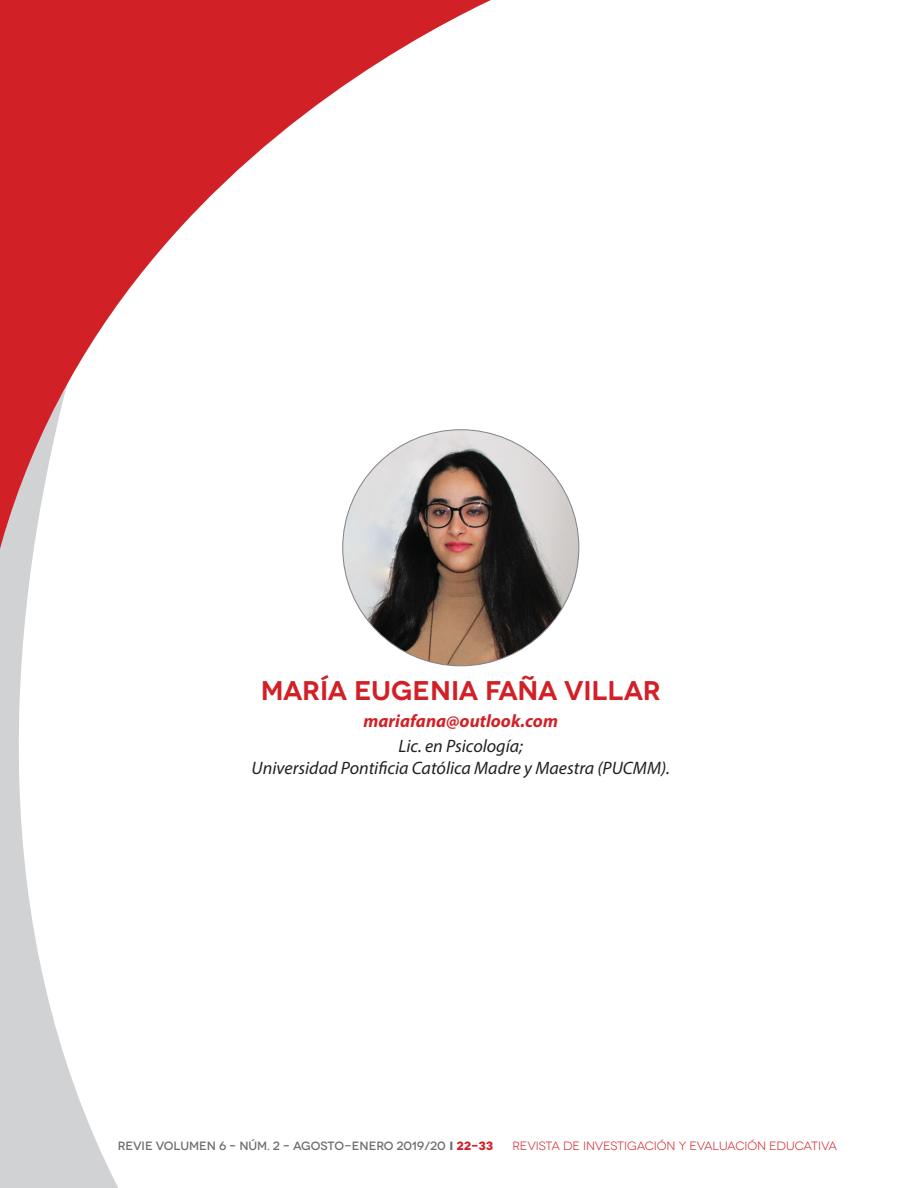
<style>
.page{position:relative;width:918px;height:1188px;background:#fff}
.page>*{position:absolute;margin:0;border:0;box-sizing:border-box;transform-origin:0 0}
.t1{font:600 27px "Novecentowide";letter-spacing:-.015em;color:#d22027}
.t2{font:italic 18px/21.6px "Myriad Pro";color:#231f20;text-align:center}
.t3{font:italic 700 18px "Myriad Pro";color:#d22027}
.t4{font:500 12px "Novecentowide";color:#6c6d70}
.t5{font:12px "Novecentowide";letter-spacing:-.01em;color:#d22027}
.s1{font-weight:700}
.s2{font-weight:700;color:#d22027}
</style>
<div class="page">
<svg style="left:0;top:711px;width:118px;height:477px"></svg>
<svg style="left:0;top:0;width:554px;height:711px"></svg>
<img style="left:343px;top:430px;width:236px;height:236px;border-radius:118px">
<h1 class="t1" style="left:261px;top:674px;width:402px">MARÍA EUGENIA FAÑA VILLAR</h1>
<p class="t3" style="left:364px;top:709px;width:196px">mariafana@outlook.com</p>
<p class="t2" style="left:252px;top:735px;width:420px">Lic. en Psicología;<br>Universidad Pontificia Católica Madre y Maestra (PUCMM).</p>
<p class="t4" style="left:118px;top:1139px;width:377px">REVIE VOLUMEN 6 – NÚM. 2 – AGOSTO-ENERO 2019/20 <span class="s1">i</span> <span class="s2">22-33</span></p>
<p class="t5" style="left:512px;top:1139px;width:326px">REVISTA DE INVESTIGACIÓN Y EVALUACIÓN EDUCATIVA</p>
</div>
